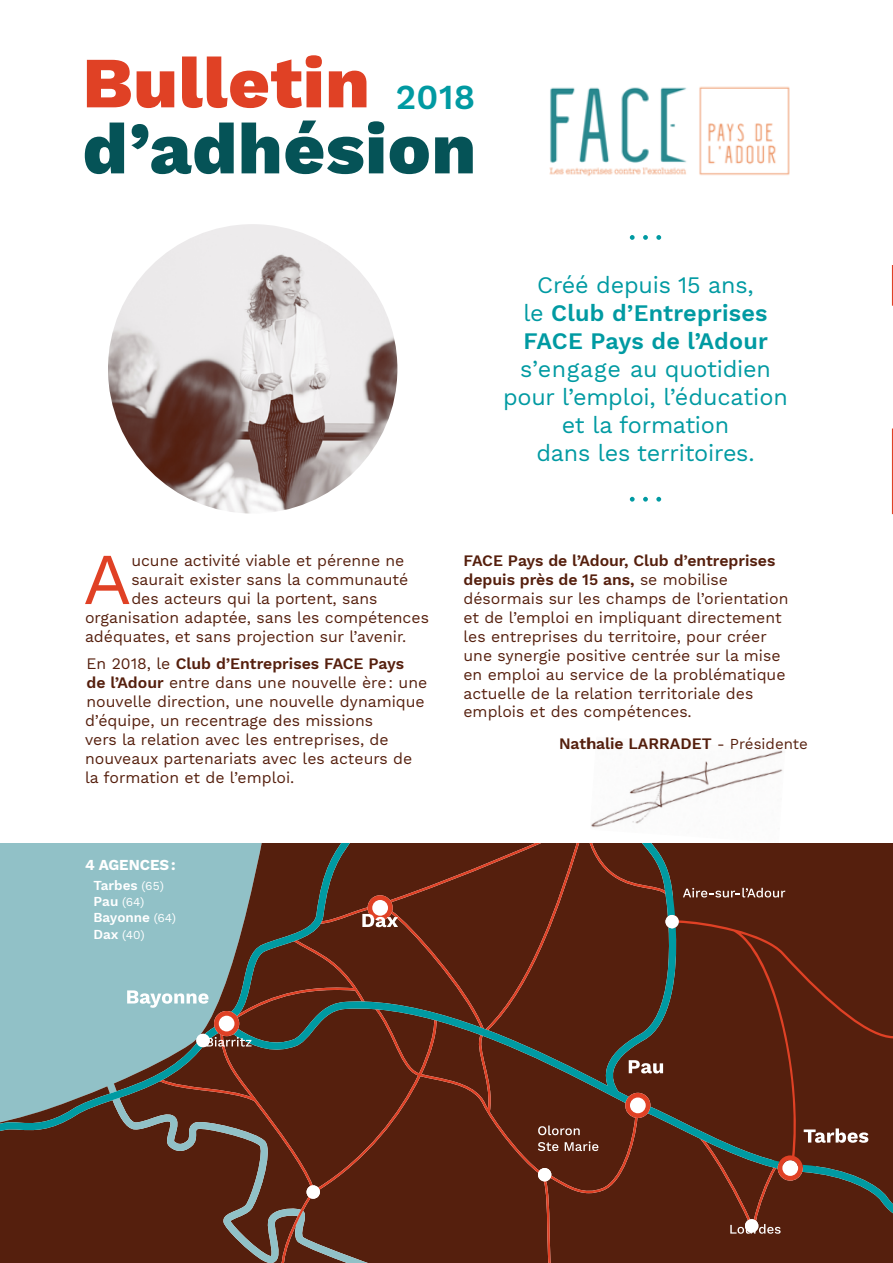
<style>
.page{position:relative;width:893px;height:1263px;background:#fff}
.page>*{position:absolute;margin:0;border:0;box-sizing:border-box;transform-origin:0 0}
.t1{font:73.05px "Work Sans";color:#e04125}
.t2{font:800 72px "Work Sans";letter-spacing:.01em;color:#055357}
.t3{font:800 72px "Work Sans";letter-spacing:.01em;color:#e04125}
.t4{font:600 34.5px "Work Sans";color:#009aa2}
.t5{font:23.25px/27.9px "Work Sans";letter-spacing:-.01em;color:#009aa2;text-align:center}
.t6{font:600 23.25px/27.9px "Work Sans";letter-spacing:.01em;color:#009aa2;text-align:center}
.t7{font:15.75px/18.9px "Work Sans";color:#551f0d}
.t8{font:600 15.75px "Work Sans";color:#551f0d}
.t9{font:700 15px "Work Sans";color:#fff}
.t10{font:600 13.5px "Work Sans";color:#fff}
.t11{font:12px "Work Sans";color:#fff}
.s1{font-weight:400}
.s2{font-weight:600}
.s3{font-weight:400;font-size:12px}
.s4{font-weight:600;font-size:13.5px}
.s5{font-weight:400;font-size:15px}
</style>
<div class="page">
<svg style="left:892px;top:265px;width:1px;height:41px"></svg>
<svg style="left:892px;top:428px;width:1px;height:86px"></svg>
<hr style="left:892px;top:577px;width:1px;height:118px;background:#055357">
<svg style="left:0;top:844px;width:893px;height:419px;background:#613e31"></svg>
<img style="left:549px;top:86px;width:241px;height:90px">
<img style="left:108px;top:224px;width:289px;height:290px;border-radius:145px">
<svg style="left:656px;top:235px;width:5px;height:5px"></svg>
<svg style="left:630px;top:235px;width:5px;height:5px"></svg>
<svg style="left:643px;top:235px;width:5px;height:5px"></svg>
<svg style="left:656px;top:497px;width:5px;height:5px"></svg>
<svg style="left:630px;top:497px;width:5px;height:5px"></svg>
<svg style="left:643px;top:497px;width:5px;height:5px"></svg>
<img style="left:591px;top:750px;width:192px;height:78px">
<h2 class="t3" style="left:82px;top:41px;width:289px">Bulletin</h2>
<h2 class="t2" style="left:82px;top:107px;width:395px">d’adhésion</h2>
<h3 class="t4" style="left:396px;top:77px;width:81px">2018</h3>
<h3 class="t6" style="left:523px;top:272px;width:246px"><span class="s1">Créé depuis 15 ans,<br>le</span> Club d’Entreprises<br>FACE Pays de l’Adour</h3>
<h3 class="t5" style="left:503px;top:356px;width:286px">s’engage au quotidien pour l’emploi, l’éducation et la formation<br>dans les territoires.</h3>
<h1 class="t1" style="left:83px;top:536px;width:50px">A</h1>
<p class="t7" style="left:131px;top:552px;width:275px">ucune activité viable et pérenne ne</p>
<p class="t7" style="left:131px;top:571px;width:278px">saurait exister sans la communauté</p>
<p class="t7" style="left:131px;top:590px;width:248px">des acteurs qui la portent, sans</p>
<p class="t7" style="left:85px;top:609px;width:345px">organisation adaptée, sans les compétences</p>
<p class="t7" style="left:85px;top:628px;width:323px">adéquates, et sans projection sur l’avenir.</p>
<p class="t7" style="left:85px;top:655px;width:344px">En 2018, le <span class="s2">Club d’Entreprises FACE Pays<br>de l’Adour</span> entre dans une nouvelle ère: une nouvelle direction, une nouvelle dynamique d’équipe, un recentrage des missions<br>vers la relation avec les entreprises, de nouveaux partenariats avec les acteurs de la formation et de l’emploi.</p>
<p class="t9" style="left:85px;top:857px;width:92px">4 AGENCES:</p>
<p class="t10" style="left:94px;top:877px;width:72px">Tarbes <span class="s3">(65)</span></p>
<p class="t11" style="left:94px;top:895px;width:52px"><span class="s4">Pau</span> (64)</p>
<p class="t10" style="left:94px;top:910px;width:84px">Bayonne <span class="s3">(64)</span></p>
<p class="t11" style="left:94px;top:927px;width:53px"><span class="s4">Dax</span> (40)</p>
<p class="t7" style="left:463px;top:552px;width:326px"><span class="s2">FACE Pays de l’Adour, Club d’entreprises depuis près de 15 ans,</span> se mobilise désormais sur les champs de l’orientation et de l’emploi en impliquant directement les entreprises du territoire, pour créer une synergie positive centrée sur la mise en emploi au service de la problématique actuelle de la relation territoriale des emplois et des compétences.</p>
<p class="t8" style="left:559px;top:734px;width:250px">Nathalie LARRADET <span class="s5">- Présidente</span></p>
</div>
